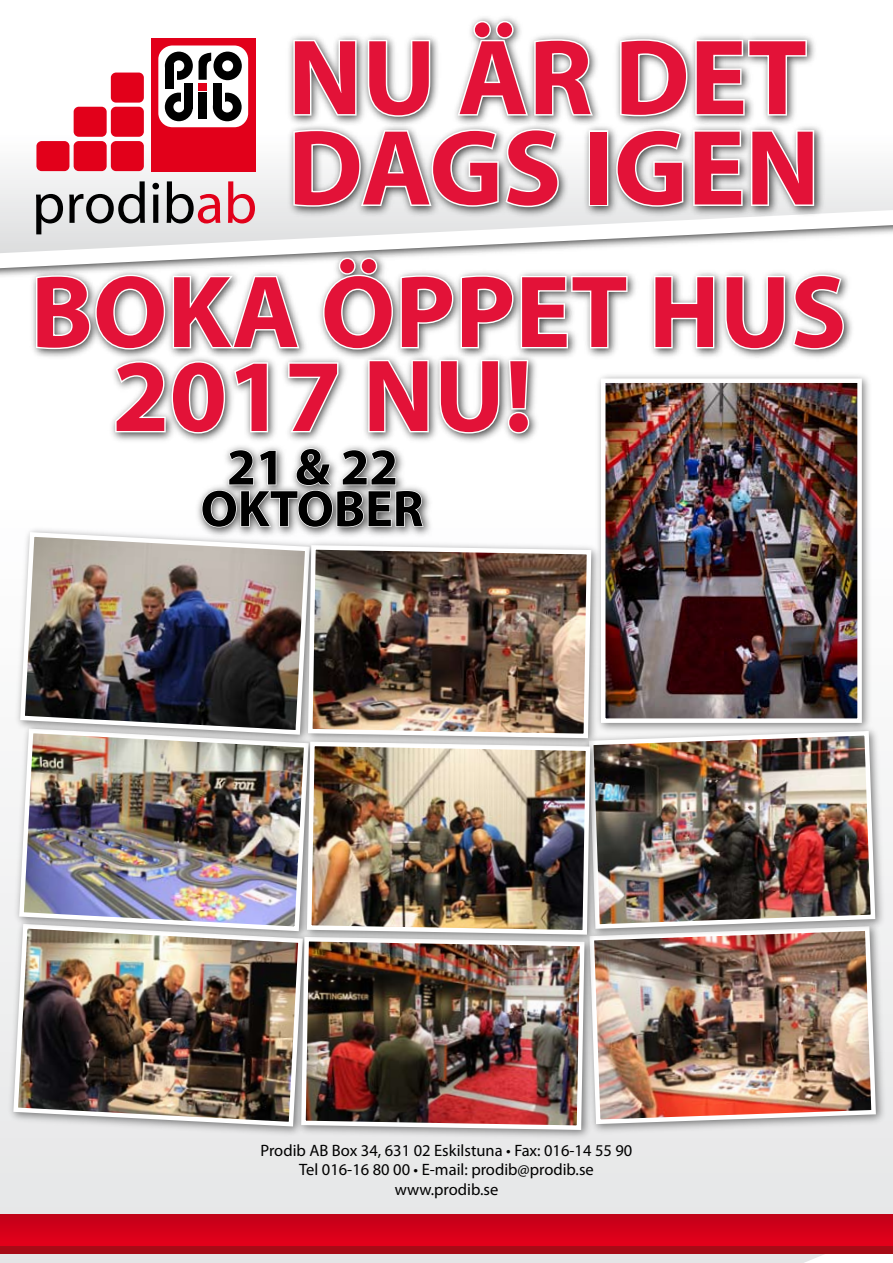
<style>
.page{position:relative;width:893px;height:1263px;background:#fff}
.page>*{position:absolute;margin:0;border:0;box-sizing:border-box;transform-origin:0 0}
.t1{font:700 108px/90.3px "Myriad Pro";color:#e31238}
.t2{font:700 103.5px "Myriad Pro";color:#e31238}
.t3{font:700 51.75px/41.7px "Myriad Pro";color:#000;text-align:center}
.t4{font:16.5px/19.8px "Myriad Pro";color:#000;text-align:center}
</style>
<div class="page">
<div style="left:0;top:807px;width:893px;height:456px;background:#e7e8e9"></div>
<svg style="left:0;top:38px;width:893px;height:230px"></svg>
<div style="left:0;top:1245px;width:893px;height:9px;background:#a60b16"></div>
<svg style="left:0;top:1214px;width:893px;height:31px;background:#d20019"></svg>
<div style="left:151px;top:38px;width:104px;height:133px;background:#e2001a"></div>
<div style="left:158px;top:46px;width:90px;height:81px;background:#fff;border-radius:14px"></div>
<div style="left:199px;top:93px;width:8px;height:26px;background:#000"></div>
<div style="left:199px;top:83px;width:8px;height:8px;background:#e2001a"></div>
<div style="left:213px;top:52px;width:29px;height:28px;background:#000;border-radius:50%"></div>
<div style="left:222px;top:60px;width:11px;height:11px;background:#fff;border-radius:50%"></div>
<div style="left:165px;top:93px;width:28px;height:28px;background:#000;border-radius:50%"></div>
<div style="left:173px;top:101px;width:11px;height:11px;background:#fff;border-radius:50%"></div>
<hr style="left:181px;top:91px;width:3px;height:16px;background:#fff">
<div style="left:184px;top:83px;width:9px;height:25px;background:#000"></div>
<div style="left:165px;top:52px;width:28px;height:28px;background:#000;border-radius:50%"></div>
<div style="left:173px;top:60px;width:11px;height:11px;background:#fff;border-radius:50%"></div>
<hr style="left:173px;top:65px;width:3px;height:16px;background:#fff">
<div style="left:165px;top:65px;width:8px;height:24px;background:#000"></div>
<div style="left:213px;top:93px;width:29px;height:28px;background:#000;border-radius:50%"></div>
<div style="left:222px;top:101px;width:11px;height:11px;background:#fff;border-radius:50%"></div>
<hr style="left:222px;top:91px;width:3px;height:16px;background:#fff">
<div style="left:213px;top:83px;width:9px;height:25px;background:#000"></div>
<svg style="left:199px;top:53px;width:12px;height:27px"></svg>
<div style="left:111px;top:141px;width:33px;height:30px;background:#e2001a;border-radius:5px"></div>
<div style="left:111px;top:107px;width:33px;height:30px;background:#e2001a;border-radius:5px"></div>
<div style="left:111px;top:73px;width:33px;height:30px;background:#e2001a;border-radius:5px"></div>
<div style="left:74px;top:141px;width:33px;height:30px;background:#e2001a;border-radius:5px"></div>
<div style="left:74px;top:107px;width:33px;height:30px;background:#e2001a;border-radius:5px"></div>
<div style="left:36px;top:141px;width:33px;height:30px;background:#e2001a;border-radius:5px"></div>
<svg style="left:36px;top:194px;width:27px;height:40px"></svg>
<svg style="left:69px;top:181px;width:76px;height:42px"></svg>
<svg style="left:152px;top:183px;width:7px;height:40px"></svg>
<svg style="left:167px;top:181px;width:53px;height:42px"></svg>
<svg style="left:228px;top:181px;width:27px;height:42px"></svg>
<div style="left:285px;top:14px;width:534px;height:115px;background:#000;opacity:.75"></div>
<svg style="left:292px;top:37px;width:66px;height:81px"></svg>
<svg style="left:366px;top:38px;width:66px;height:80px"></svg>
<svg style="left:455px;top:19px;width:141px;height:98px"></svg>
<svg style="left:618px;top:38px;width:190px;height:80px"></svg>
<div style="left:285px;top:121px;width:541px;height:98px;background:#000;opacity:.75"></div>
<svg style="left:291px;top:127px;width:269px;height:82px"></svg>
<div style="left:589px;top:130px;width:19px;height:76px;border:3px solid #fff"></div>
<svg style="left:618px;top:128px;width:67px;height:80px"></svg>
<svg style="left:692px;top:128px;width:124px;height:81px"></svg>
<div style="left:6px;top:917px;width:308px;height:220px;background:#000;opacity:.5"></div>
<img style="left:11px;top:921px;width:283px;height:208px">
<div style="left:582px;top:919px;width:305px;height:216px;background:#000;opacity:.5"></div>
<img style="left:596px;top:940px;width:282px;height:186px">
<div style="left:294px;top:930px;width:302px;height:212px;background:#000;opacity:.5"></div>
<img style="left:299px;top:942px;width:288px;height:190px">
<div style="left:12px;top:722px;width:308px;height:220px;background:#000;opacity:.5"></div>
<img style="left:17px;top:745px;width:283px;height:188px">
<div style="left:582px;top:724px;width:304px;height:216px;background:#000;opacity:.5"></div>
<img style="left:602px;top:729px;width:276px;height:202px">
<div style="left:300px;top:735px;width:302px;height:211px;background:#000;opacity:.5"></div>
<img style="left:305px;top:750px;width:287px;height:187px">
<div style="left:29px;top:250px;width:826px;height:112px;background:#000;opacity:.75"></div>
<svg style="left:34px;top:273px;width:267px;height:78px"></svg>
<svg style="left:322px;top:256px;width:307px;height:95px"></svg>
<svg style="left:653px;top:274px;width:63px;height:76px"></svg>
<svg style="left:724px;top:273px;width:121px;height:78px"></svg>
<div style="left:221px;top:441px;width:187px;height:56px;background:#000;opacity:.75"></div>
<div style="left:194px;top:482px;width:240px;height:57px;background:#000;opacity:.75"></div>
<svg style="left:201px;top:448px;width:224px;height:80px"></svg>
<div style="left:108px;top:352px;width:433px;height:94px;background:#000;opacity:.75"></div>
<svg style="left:113px;top:360px;width:114px;height:75px"></svg>
<svg style="left:233px;top:361px;width:37px;height:73px"></svg>
<svg style="left:287px;top:361px;width:53px;height:73px"></svg>
<svg style="left:367px;top:357px;width:63px;height:78px"></svg>
<svg style="left:438px;top:358px;width:93px;height:77px"></svg>
<div style="left:13px;top:525px;width:308px;height:220px;background:#000;opacity:.5"></div>
<img style="left:18px;top:530px;width:294px;height:207px">
<div style="left:301px;top:538px;width:302px;height:212px;background:#000;opacity:.5"></div>
<img style="left:306px;top:543px;width:288px;height:197px">
<div style="left:594px;top:372px;width:279px;height:362px;background:#000;opacity:.5"></div>
<img style="left:606px;top:383px;width:251px;height:335px">
<div style="left:601px;top:378px;width:261px;height:345px;border:4px solid #fff"></div>
<h1 class="t1" style="left:288px;top:29px;width:534px">NU ÄR DET<br>DAGS IGEN</h1>
<h2 class="t2" style="left:31px;top:245px;width:817px">BOKA ÖPPET HUS</h2>
<h2 class="t2" style="left:112px;top:329px;width:422px">2017 NU!</h2>
<h3 class="t3" style="left:201px;top:444px;width:224px">21 &amp; 22<br>OKTOBER</h3>
<p class="t4" style="left:261px;top:1140px;width:373px">Prodib AB Box 34, 631 02 Eskilstuna • Fax: 016-14 55 90<br>Tel 016-16 80 00 • E-mail: prodib@prodib.se www.prodib.se</p>
</div>
